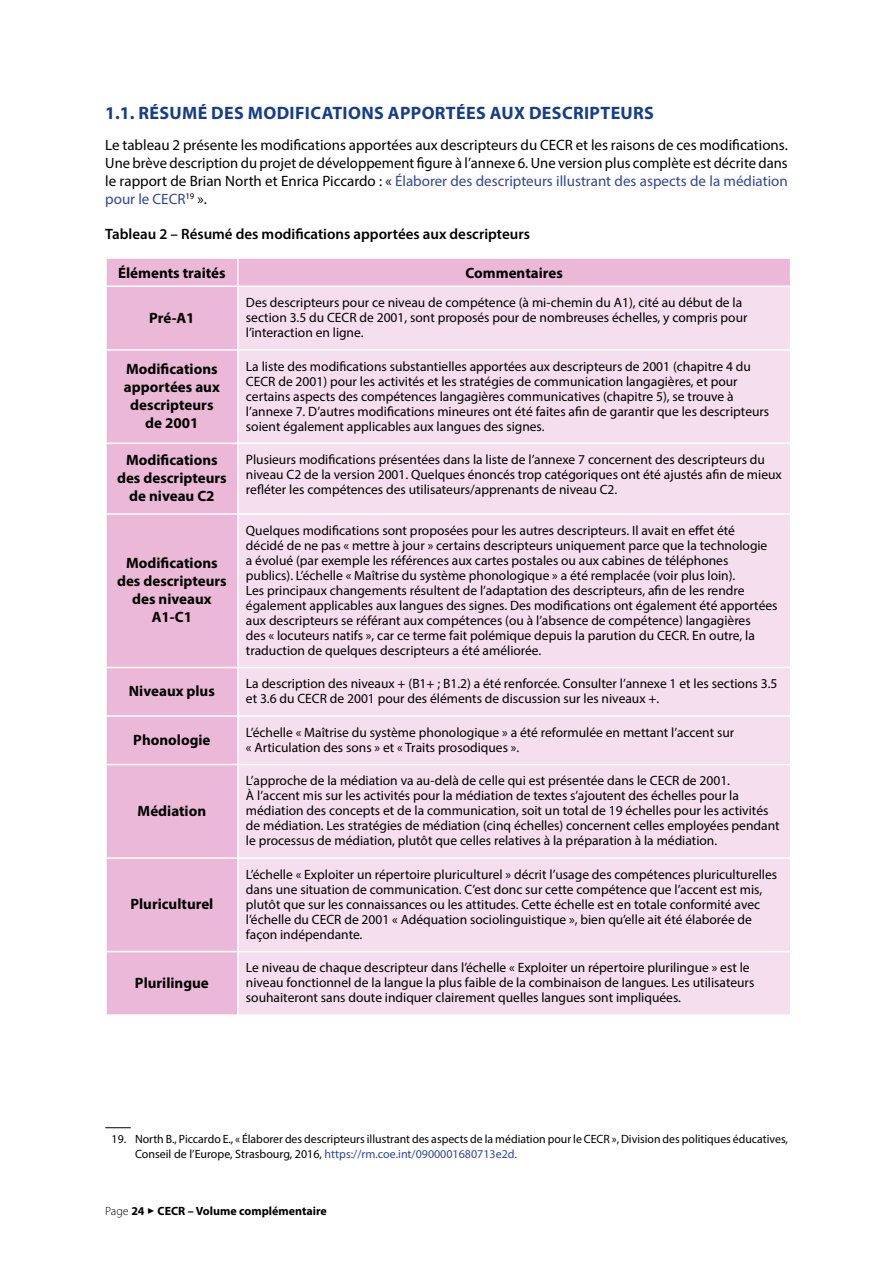
<style>
.page{position:relative;width:893px;height:1263px;background:#fff}
.page>*{position:absolute;margin:0;border:0;box-sizing:border-box;transform-origin:0 0}
.t1{font:700 18px "Myriad Pro";letter-spacing:.02em;color:#153d8a}
.t2{font:15px/18px "Myriad Pro";color:#000;text-align:justify}
.t3{font:700 15px/18px "Myriad Pro";color:#000;text-align:center}
.t4{font:600 15px "Myriad Pro";color:#000}
.t5{font:13.5px/15px "Myriad Pro";color:#000}
.t6{font:12px/15px "Myriad Pro";color:#000}
.t7{font:700 12px "Myriad Pro";color:#000}
.s1{color:#2f4798}
.s2{font-weight:300}
</style>
<div class="page">
<div style="left:107px;top:287px;width:130px;height:727px;background:#ebb9d7"></div>
<div style="left:239px;top:287px;width:551px;height:727px;background:#f5deed"></div>
<hr style="left:105px;top:349px;width:133px;height:2px;background:#fff">
<hr style="left:238px;top:349px;width:553px;height:2px;background:#fff">
<hr style="left:105px;top:443px;width:133px;height:1px;background:#fff">
<hr style="left:238px;top:443px;width:553px;height:1px;background:#fff">
<hr style="left:105px;top:513px;width:133px;height:2px;background:#fff">
<hr style="left:238px;top:513px;width:553px;height:2px;background:#fff">
<hr style="left:105px;top:667px;width:133px;height:1px;background:#fff">
<hr style="left:238px;top:667px;width:553px;height:1px;background:#fff">
<hr style="left:105px;top:715px;width:133px;height:2px;background:#fff">
<hr style="left:238px;top:715px;width:553px;height:2px;background:#fff">
<hr style="left:105px;top:764px;width:133px;height:1px;background:#fff">
<hr style="left:238px;top:764px;width:553px;height:1px;background:#fff">
<hr style="left:105px;top:857px;width:133px;height:2px;background:#fff">
<hr style="left:238px;top:857px;width:553px;height:2px;background:#fff">
<hr style="left:105px;top:951px;width:133px;height:1px;background:#fff">
<hr style="left:238px;top:951px;width:553px;height:1px;background:#fff">
<svg style="left:106px;top:258px;width:685px;height:28px;background:#ebbcd8"></svg>
<svg style="left:105px;top:1127px;width:26px;height:1px"></svg>
<h1 class="t1" style="left:105px;top:101px;width:550px">1.1. RÉSUMÉ DES MODIFICATIONS APPORTÉES AUX DESCRIPTEURS</h1>
<p class="t2" style="left:105px;top:135px;width:684px">Le tableau 2 présente les modifications apportées aux descripteurs du CECR et les raisons de ces modifications.<br>Une brève description du projet de développement figure à l’annexe 6. Une version plus complète est décrite dans le rapport de Brian North et Enrica Piccardo : « <span class="s1">Élaborer des descripteurs illustrant des aspects de la médiation pour le CECR</span><sup>19</sup> ».</p>
<p class="t4" style="left:105px;top:224px;width:426px">Tableau 2 – Résumé des modifications apportées aux descripteurs</p>
<p class="t3" style="left:118px;top:263px;width:109px">Éléments traités</p>
<p class="t3" style="left:466px;top:263px;width:99px">Commentaires</p>
<p class="t3" style="left:149px;top:308px;width:47px">Pré-A1</p>
<p class="t5" style="left:246px;top:295px;width:503px">Des descripteurs pour ce niveau de compétence (à mi-chemin du A1), cité au début de la section 3.5 du CECR de 2001, sont proposés pour de nombreuses échelles, y compris pour l’interaction en ligne.</p>
<p class="t3" style="left:124px;top:360px;width:97px">Modifications apportées aux descripteurs de 2001</p>
<p class="t5" style="left:246px;top:358px;width:525px">La liste des modifications substantielles apportées aux descripteurs de 2001 (chapitre 4 du CECR de 2001) pour les activités et les stratégies de communication langagières, et pour certains aspects des compétences langagières communicatives (chapitre 5), se trouve à l’annexe 7. D’autres modifications mineures ont été faites afin de garantir que les descripteurs soient également applicables aux langues des signes.</p>
<p class="t3" style="left:117px;top:451px;width:111px">Modifications des descripteurs de niveau C2</p>
<p class="t5" style="left:246px;top:452px;width:537px">Plusieurs modifications présentées dans la liste de l’annexe 7 concernent des descripteurs du niveau C2 de la version 2001. Quelques énoncés trop catégoriques ont été ajustés afin de mieux refléter les compétences des utilisateurs/apprenants de niveau C2.</p>
<p class="t3" style="left:117px;top:554px;width:111px">Modifications des descripteurs des niveaux<br>A1-C1</p>
<p class="t5" style="left:246px;top:522px;width:533px">Quelques modifications sont proposées pour les autres descripteurs. Il avait en effet été<br>décidé de ne pas « mettre à jour » certains descripteurs uniquement parce que la technologie<br>a évolué (par exemple les références aux cartes postales ou aux cabines de téléphones publics). L’échelle « Maîtrise du système phonologique » a été remplacée (voir plus loin).<br>Les principaux changements résultent de l’adaptation des descripteurs, afin de les rendre également applicables aux langues des signes. Des modifications ont également été apportées aux descripteurs se référant aux compétences (ou à l’absence de compétence) langagières<br>des « locuteurs natifs », car ce terme fait polémique depuis la parution du CECR. En outre, la traduction de quelques descripteurs a été améliorée.</p>
<p class="t3" style="left:129px;top:682px;width:87px">Niveaux plus</p>
<p class="t5" style="left:246px;top:676px;width:533px">La description des niveaux + (B1+ ; B1.2) a été renforcée. Consulter l’annexe 1 et les sections 3.5 et 3.6 du CECR de 2001 pour des éléments de discussion sur les niveaux +.</p>
<p class="t3" style="left:133px;top:730px;width:79px">Phonologie</p>
<p class="t5" style="left:246px;top:724px;width:490px">L’échelle « Maîtrise du système phonologique » a été reformulée en mettant l’accent sur « Articulation des sons » et « Traits prosodiques ».</p>
<p class="t3" style="left:138px;top:801px;width:70px">Médiation</p>
<p class="t3" style="left:130px;top:895px;width:84px">Pluriculturel</p>
<p class="t3" style="left:135px;top:973px;width:75px">Plurilingue</p>
<p class="t5" style="left:246px;top:773px;width:535px">L’approche de la médiation va au-delà de celle qui est présentée dans le CECR de 2001.<br>À l’accent mis sur les activités pour la médiation de textes s’ajoutent des échelles pour la médiation des concepts et de la communication, soit un total de 19 échelles pour les activités de médiation. Les stratégies de médiation (cinq échelles) concernent celles employées pendant le processus de médiation, plutôt que celles relatives à la préparation à la médiation.</p>
<p class="t5" style="left:246px;top:866px;width:533px">L’échelle « Exploiter un répertoire pluriculturel » décrit l’usage des compétences pluriculturelles dans une situation de communication. C’est donc sur cette compétence que l’accent est mis, plutôt que sur les connaissances ou les attitudes. Cette échelle est en totale conformité avec l’échelle du CECR de 2001 « Adéquation sociolinguistique », bien qu’elle ait été élaborée de façon indépendante.</p>
<p class="t5" style="left:246px;top:960px;width:510px">Le niveau de chaque descripteur dans l’échelle « Exploiter un répertoire plurilingue » est le niveau fonctionnel de la langue la plus faible de la combinaison de langues. Les utilisateurs souhaiteront sans doute indiquer clairement quelles langues sont impliquées.</p>
<p class="t6" style="left:135px;top:1131px;width:654px;text-indent:-23px">19. North B., Piccardo E., « Élaborer des descripteurs illustrant des aspects de la médiation pour le CECR », Division des politiques éducatives,<br>Conseil de l’Europe, Strasbourg, 2016, <span class="s1">https://rm.coe.int/0900001680713e2d.</span></p>
<p class="t7" style="left:105px;top:1203px;width:223px"><span class="s2">Page</span> 24 ✓ CECR – Volume complémentaire</p>
</div>
